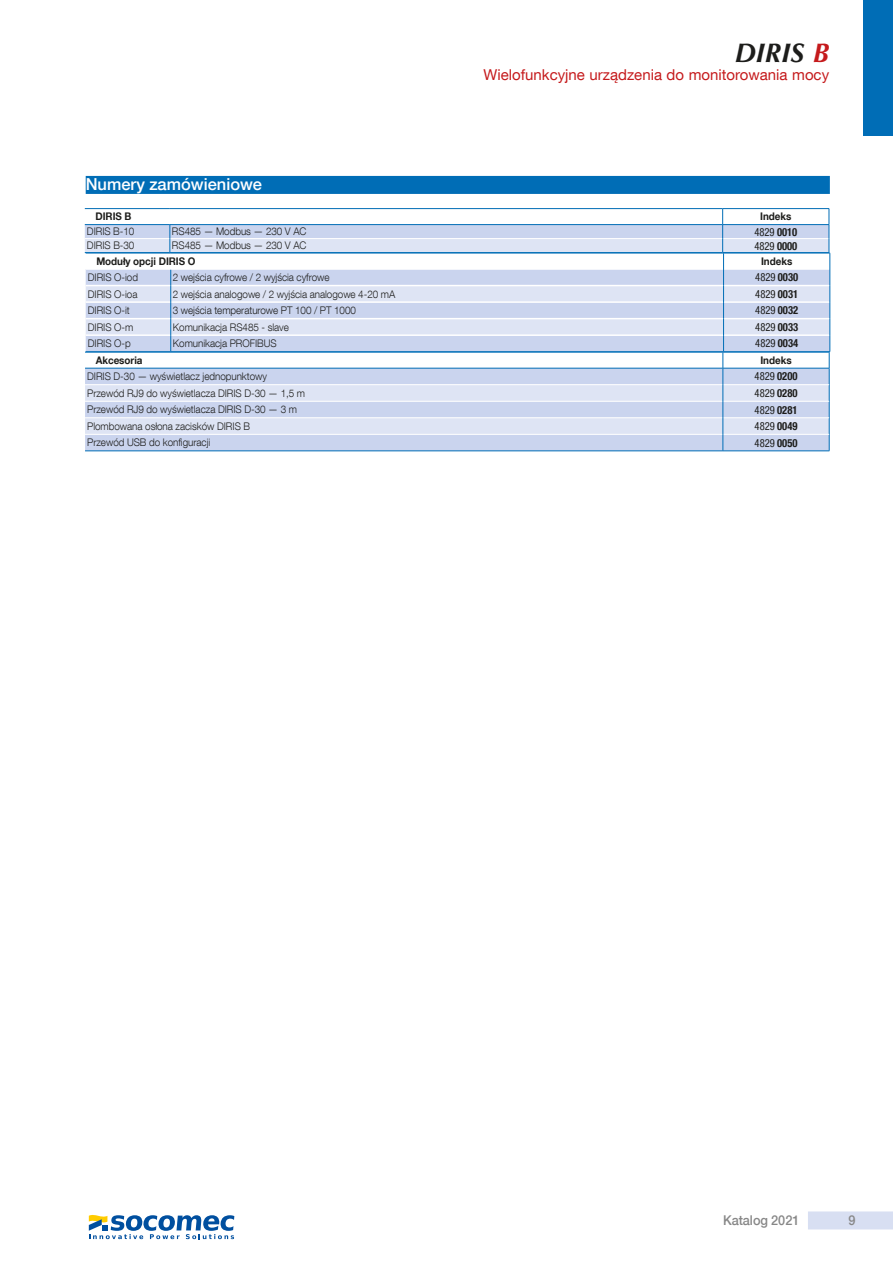
<style>
.page{position:relative;width:893px;height:1263px;background:#fff}
.page>*{position:absolute;margin:0;border:0;box-sizing:border-box;transform-origin:0 0}
.t1{font:italic 700 27px "Optima LT Std";color:#1d1d1b}
.t2{font:500 16.5px "Helvetica Neue LT Com";color:#fff}
.t3{font:15px "Helvetica Neue LT Com";color:#c51a1c}
.t4{font:500 13.5px "Helvetica Neue LT Com";letter-spacing:-.005em;color:#878787;scale:.94 1}
.t5{font:condensed 11.25px "Helvetica Neue LT Com";color:#1d1d1b;scale:.94 1}
.t6{font:300 10.5px "Helvetica Neue LT Com";letter-spacing:-.005em;color:#1d1d1b;scale:.94 1}
.t7{font:700 10.5px "Helvetica Neue LT Com";letter-spacing:-.005em;color:#1d1d1b;scale:.94 1}
.s1{color:#c51a1c}
.s2{font-weight:700}
</style>
<div class="page">
<div style="left:808px;top:1211px;width:85px;height:18px;background:#d8dff2"></div>
<div style="left:863px;top:0;width:30px;height:136px;background:#006db6"></div>
<div style="left:86px;top:176px;width:744px;height:18px;background:#006db6"></div>
<hr style="left:85px;top:451px;width:638px;height:1px;background:#006db6">
<hr style="left:723px;top:451px;width:106px;height:1px;background:#006db6">
<hr style="left:723px;top:208px;width:106px;height:1px;background:#006db6">
<hr style="left:85px;top:208px;width:85px;height:1px;background:#006db6">
<hr style="left:170px;top:208px;width:553px;height:1px;background:#006db6">
<svg style="left:85px;top:209px;width:746px;height:242px"></svg>
<hr style="left:85px;top:252px;width:85px;height:1px;background:#006db6">
<hr style="left:170px;top:252px;width:553px;height:1px;background:#006db6">
<hr style="left:723px;top:252px;width:106px;height:1px;background:#006db6">
<svg style="left:89px;top:1215px;width:145px;height:24px"></svg>
<h2 class="t2" style="left:86px;top:175px;width:178px">Numery zamówieniowe</h2>
<h1 class="t1" style="left:735px;top:37px;width:96px">DIRIS <span class="s1">B</span></h1>
<h3 class="t3" style="left:484px;top:66px;width:347px">Wielofunkcyjne urządzenia do monitorowania mocy</h3>
<p class="t7" style="left:95px;top:210px;width:40px">DIRIS B</p>
<p class="t7" style="left:760px;top:210px;width:35px">Indeks</p>
<p class="t6" style="left:87px;top:225px;width:52px">DIRIS B-10</p>
<p class="t6" style="left:172px;top:225px;width:145px">RS485 — Modbus — 230 V AC</p>
<p class="t5" style="left:754px;top:225px;width:47px">4829 <span class="s2">0010</span></p>
<p class="t6" style="left:87px;top:239px;width:52px">DIRIS B-30</p>
<p class="t6" style="left:172px;top:239px;width:145px">RS485 — Modbus — 230 V AC</p>
<p class="t5" style="left:754px;top:239px;width:47px">4829 <span class="s2">0000</span></p>
<p class="t7" style="left:96px;top:254px;width:107px">Moduły opcji DIRIS O</p>
<p class="t7" style="left:761px;top:254px;width:35px">Indeks</p>
<p class="t6" style="left:88px;top:271px;width:55px">DIRIS O-iod</p>
<p class="t6" style="left:173px;top:271px;width:168px">2 wejścia cyfrowe / 2 wyjścia cyfrowe</p>
<p class="t5" style="left:755px;top:271px;width:47px">4829 <span class="s2">0030</span></p>
<p class="t6" style="left:88px;top:287px;width:54px">DIRIS O-ioa</p>
<p class="t6" style="left:173px;top:287px;width:238px">2 wejścia analogowe / 2 wyjścia analogowe 4-20 mA</p>
<p class="t5" style="left:755px;top:287px;width:47px">4829 <span class="s2">0031</span></p>
<p class="t6" style="left:88px;top:304px;width:46px">DIRIS O-it</p>
<p class="t6" style="left:173px;top:304px;width:196px">3 wejścia temperaturowe PT 100 / PT 1000</p>
<p class="t5" style="left:755px;top:304px;width:47px">4829 <span class="s2">0032</span></p>
<p class="t6" style="left:88px;top:320px;width:50px">DIRIS O-m</p>
<p class="t6" style="left:173px;top:320px;width:125px">Komunikacja RS485 - slave</p>
<p class="t5" style="left:755px;top:320px;width:47px">4829 <span class="s2">0033</span></p>
<p class="t6" style="left:88px;top:337px;width:47px">DIRIS O-p</p>
<p class="t6" style="left:173px;top:337px;width:112px">Komunikacja PROFIBUS</p>
<p class="t5" style="left:755px;top:337px;width:47px">4829 <span class="s2">0034</span></p>
<p class="t7" style="left:96px;top:354px;width:51px">Akcesoria</p>
<p class="t7" style="left:760px;top:354px;width:35px">Indeks</p>
<p class="t6" style="left:87px;top:370px;width:193px">DIRIS D-30 — wyświetlacz jednopunktowy</p>
<p class="t5" style="left:755px;top:370px;width:47px">4829 <span class="s2">0200</span></p>
<p class="t6" style="left:87px;top:387px;width:233px">Przewód RJ9 do wyświetlacza DIRIS D-30 — 1,5 m</p>
<p class="t5" style="left:755px;top:386px;width:47px">4829 <span class="s2">0280</span></p>
<p class="t6" style="left:87px;top:403px;width:225px">Przewód RJ9 do wyświetlacza DIRIS D-30 — 3 m</p>
<p class="t5" style="left:755px;top:403px;width:47px">4829 <span class="s2">0281</span></p>
<p class="t6" style="left:87px;top:420px;width:175px">Plombowana osłona zacisków DIRIS B</p>
<p class="t5" style="left:755px;top:419px;width:47px">4829 <span class="s2">0049</span></p>
<p class="t6" style="left:87px;top:436px;width:133px">Przewód USB do konfiguracji</p>
<p class="t5" style="left:755px;top:436px;width:47px">4829 <span class="s2">0050</span></p>
<p class="t4" style="left:723px;top:1212px;width:83px">Katalog 2021</p>
<p class="t4" style="left:848px;top:1212px;width:9px">9</p>
</div>
